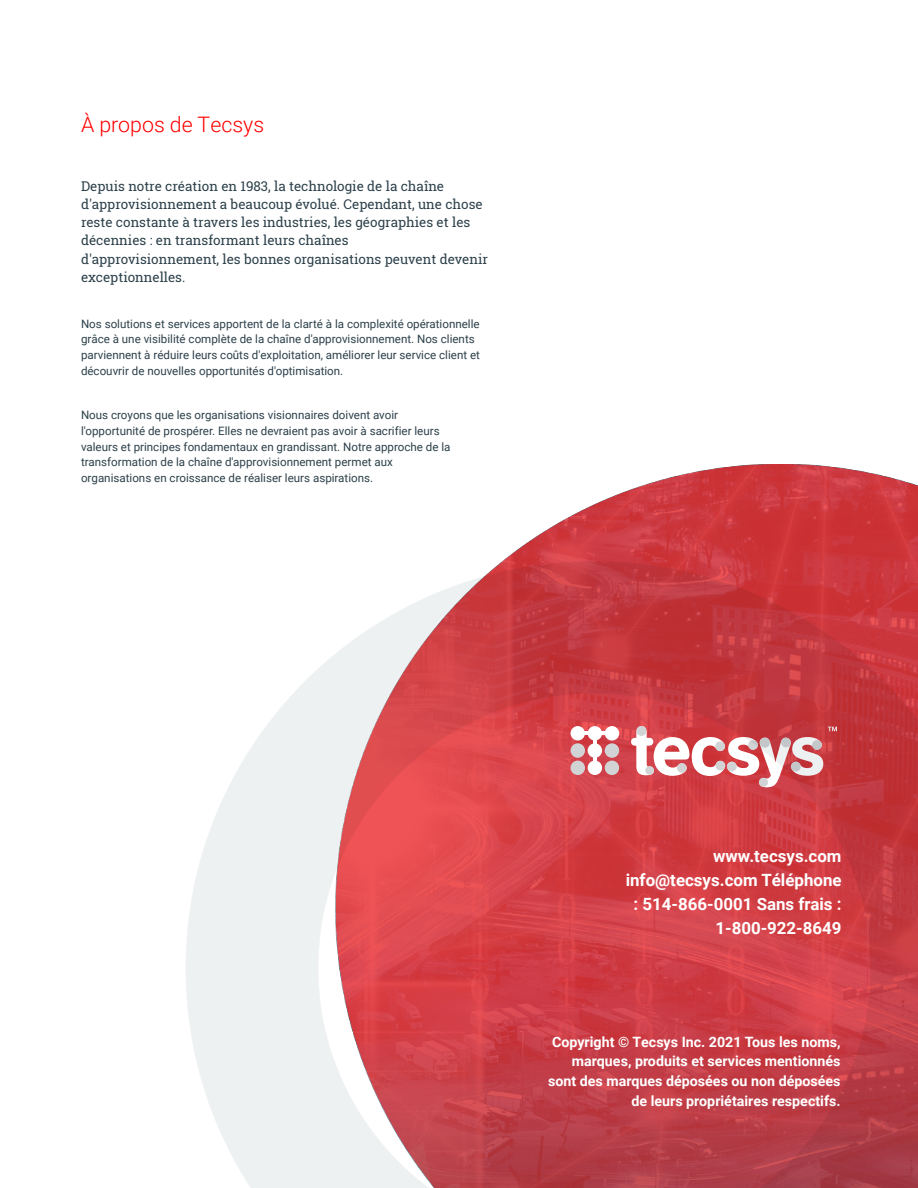
<style>
.page{position:relative;width:918px;height:1188px;background:#fff}
.page>*{position:absolute;margin:0;border:0;box-sizing:border-box;transform-origin:0 0}
.t1{font:300 21.3px "Roboto";color:#f00}
.t2{font:700 16.8px/24px "Roboto";color:#fff;text-align:right}
.t3{font:700 14.25px/19.6px "Roboto";color:#fff;text-align:right}
.t4{font:13.35px/18.3px "Roboto Slab";color:#2c404a}
.t5{font:11.55px/15.9px "Roboto";color:#2c404a}
</style>
<div class="page">
<img style="left:503px;top:464px;width:415px;height:97px">
<img style="left:186px;top:561px;width:732px;height:627px">
<h1 class="t1" style="left:81px;top:110px;width:185px">À propos de Tecsys</h1>
<p class="t4" style="left:81px;top:177px;width:409px">Depuis notre création en 1983, la technologie de la chaîne d'approvisionnement a beaucoup évolué. Cependant, une chose reste constante à travers les industries, les géographies et les décennies : en transformant leurs chaînes d'approvisionnement, les bonnes organisations peuvent devenir exceptionnelles.</p>
<p class="t5" style="left:81px;top:315px;width:400px">Nos solutions et services apportent de la clarté à la complexité opérationnelle grâce à une visibilité complète de la chaîne d'approvisionnement. Nos clients parviennent à réduire leurs coûts d'exploitation, améliorer leur service client et découvrir de nouvelles opportunités d'optimisation.</p>
<p class="t5" style="left:81px;top:406px;width:371px">Nous croyons que les organisations visionnaires doivent avoir l'opportunité de prospérer. Elles ne devraient pas avoir à sacrifier leurs valeurs et principes fondamentaux en grandissant. Notre approche de la transformation de la chaîne d'approvisionnement permet aux organisations en croissance de réaliser leurs aspirations.</p>
<p class="t2" style="left:626px;top:844px;width:217px">www.tecsys.com info@tecsys.com Téléphone : 514-866-0001 Sans frais :<br>1-800-922-8649</p>
<p class="t3" style="left:548px;top:1031px;width:294px">Copyright © Tecsys Inc. 2021 Tous les noms, marques, produits et services mentionnés sont des marques déposées ou non déposées de leurs propriétaires respectifs.</p>
</div>
